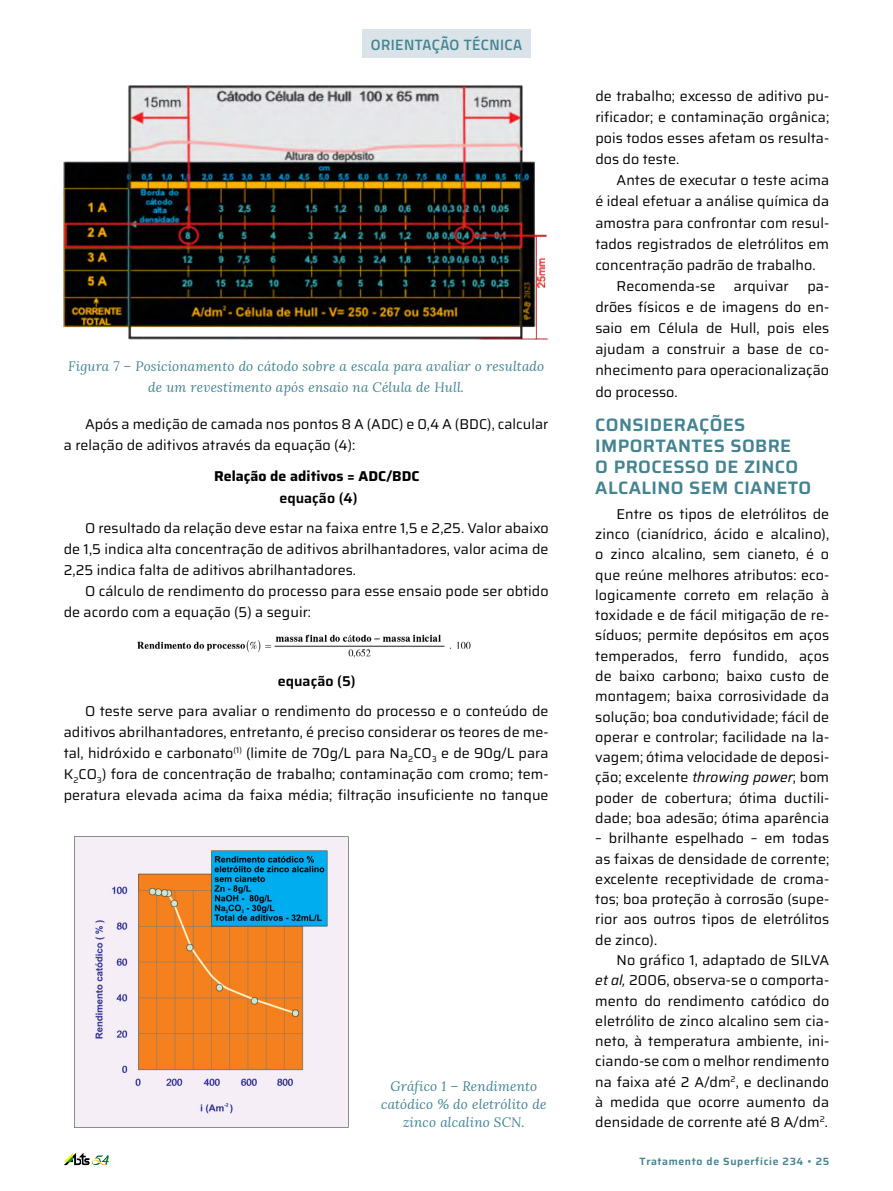
<style>
.page{position:relative;width:893px;height:1191px;background:#fff}
.page>*{position:absolute;margin:0;border:0;box-sizing:border-box;transform-origin:0 0}
.t1{font:600 18px/21px "Saira";letter-spacing:.02em;color:#448391}
.t2{font:600 15px "Titillium";letter-spacing:.03em;color:#448391}
.t3{font:14.25px/20.2px "Saira";letter-spacing:.005em;color:#000;text-align:justify}
.t4{font:700 14.25px "Saira";letter-spacing:.005em;color:#000}
.t5{font:600 14.25px "Saira";letter-spacing:.005em;color:#000}
.t6{font:italic 13.5px/18px "Lora";letter-spacing:.01em;color:#448391;text-align:center}
.t7{font:600 10.5px "Saira";letter-spacing:.06em;color:#448391}
.s1{font-style:italic}
</style>
<div class="page">
<div style="left:362px;top:30px;width:169px;height:28px;background:#d9e3e8"></div>
<img style="left:137px;top:634px;width:334px;height:24px">
<img style="left:64px;top:85px;width:485px;height:256px">
<img style="left:75px;top:836px;width:274px;height:291px">
<svg style="left:64px;top:1152px;width:46px;height:13px"></svg>
<p class="t2" style="left:371px;top:33px;width:153px">ORIENTAÇÃO TÉCNICA</p>
<p class="t6" style="left:68px;top:355px;width:478px;line-height:21px">Figura 7 – Posicionamento do cátodo sobre a escala para avaliar o resultado de um revestimento após ensaio na Célula de Hull.</p>
<p class="t3" style="left:64px;top:413px;width:486px;line-height:21px;text-indent:21px">Após a medição de camada nos pontos 8 A (ADC) e 0,4 A (BDC), calcular a relação de aditivos através da equação (4):</p>
<p class="t4" style="left:214px;top:464px;width:207px">Relação de aditivos = ADC/BDC</p>
<p class="t5" style="left:279px;top:486px;width:80px">equação (4)</p>
<p class="t3" style="left:64px;top:517px;width:486px;line-height:21px;text-indent:21px">O resultado da relação deve estar na faixa entre 1,5 e 2,25. Valor abaixo de 1,5 indica alta concentração de aditivos abrilhantadores, valor acima de 2,25 indica falta de aditivos abrilhantadores.</p>
<p class="t3" style="left:64px;top:580px;width:486px;line-height:21px;text-indent:21px">O cálculo de rendimento do processo para esse ensaio pode ser obtido de acordo com a equação (5) a seguir:</p>
<p class="t5" style="left:278px;top:669px;width:79px">equação (5)</p>
<p class="t3" style="left:64px;top:699px;width:486px;line-height:21px;text-indent:21px">O teste serve para avaliar o rendimento do processo e o conteúdo de aditivos abrilhantadores, entretanto, é preciso considerar os teores de me&shy;tal, hidróxido e carbonato<sup>(1)</sup> (limite de 70g/L para Na<sub>2</sub>CO<sub>3</sub> e de 90g/L para K<sub>2</sub>CO<sub>3</sub>) fora de concentração de trabalho; contaminação com cromo; tem&shy;peratura elevada acima da faixa média; filtração insuficiente no tanque</p>
<p class="t6" style="left:381px;top:1077px;width:167px">Gráfico 1 – Rendimento catódico % do eletrólito de zinco alcalino SCN.</p>
<p class="t3" style="left:595px;top:85px;width:235px;line-height:21px">de trabalho; excesso de aditivo pu&shy;rificador; e contaminação orgânica; pois todos esses afetam os resulta&shy;dos do teste.</p>
<p class="t3" style="left:617px;top:170px;width:214px">Antes de executar o teste acima</p>
<p class="t3" style="left:595px;top:191px;width:235px">é ideal efetuar a análise química da</p>
<p class="t3" style="left:595px;top:212px;width:235px">amostra para confrontar com resul-</p>
<p class="t3" style="left:595px;top:233px;width:235px">tados registrados de eletrólitos em</p>
<p class="t3" style="left:595px;top:254px;width:222px">concentração padrão de trabalho.</p>
<p class="t3" style="left:617px;top:275px;width:100px">Recomenda-se</p>
<p class="t3" style="left:734px;top:275px;width:56px">arquivar</p>
<p class="t3" style="left:595px;top:275px;width:235px;line-height:21px;text-indent:212px">pa&shy;drões físicos e de imagens do en&shy;saio em Célula de Hull, pois eles ajudam a construir a base de co&shy;nhecimento para operacionalização</p>
<p class="t3" style="left:595px;top:382px;width:84px">do processo.</p>
<p class="t1" style="left:595px;top:414px;width:217px">CONSIDERAÇÕES<br>IMPORTANTES SOBRE<br>O PROCESSO DE ZINCO<br>ALCALINO SEM CIANETO</p>
<p class="t3" style="left:595px;top:503px;width:235px;text-indent:21px">Entre os tipos de eletrólitos de zinco (cianídrico, ácido e alcalino), o zinco alcalino, sem cianeto, é o que reúne melhores atributos: eco&shy;logicamente correto em relação à toxidade e de fácil mitigação de re&shy;síduos; permite depósitos em aços temperados, ferro fundido, aços de baixo carbono; baixo custo de montagem; baixa corrosividade da solução; boa condutividade; fácil de operar e controlar; facilidade na la&shy;vagem; ótima velocidade de deposi&shy;ção; excelente <span class="s1">throwing power</span>; bom poder de cobertura; ótima ductili&shy;dade; boa adesão; ótima aparência</p>
<p class="t3" style="left:595px;top:827px;width:235px">– brilhante espelhado – em todas as faixas de densidade de corrente; excelente receptividade de croma&shy;tos; boa proteção à corrosão (supe&shy;rior aos outros tipos de eletrólitos de zinco).</p>
<p class="t3" style="left:595px;top:949px;width:235px;text-indent:21px">No gráfico 1, adaptado de SILVA <span class="s1">et al,</span> 2006, observa-se o comporta&shy;mento do rendimento catódico do eletrólito de zinco alcalino sem cia&shy;neto, à temperatura ambiente, ini&shy;ciando-se com o melhor rendimento na faixa até 2 A/dm<sup>2</sup>, e declinando à medida que ocorre aumento da densidade de corrente até 8 A/dm<sup>2</sup>.</p>
<p class="t7" style="left:640px;top:1152px;width:191px">Tratamento de Superfície 234 • 25</p>
</div>
